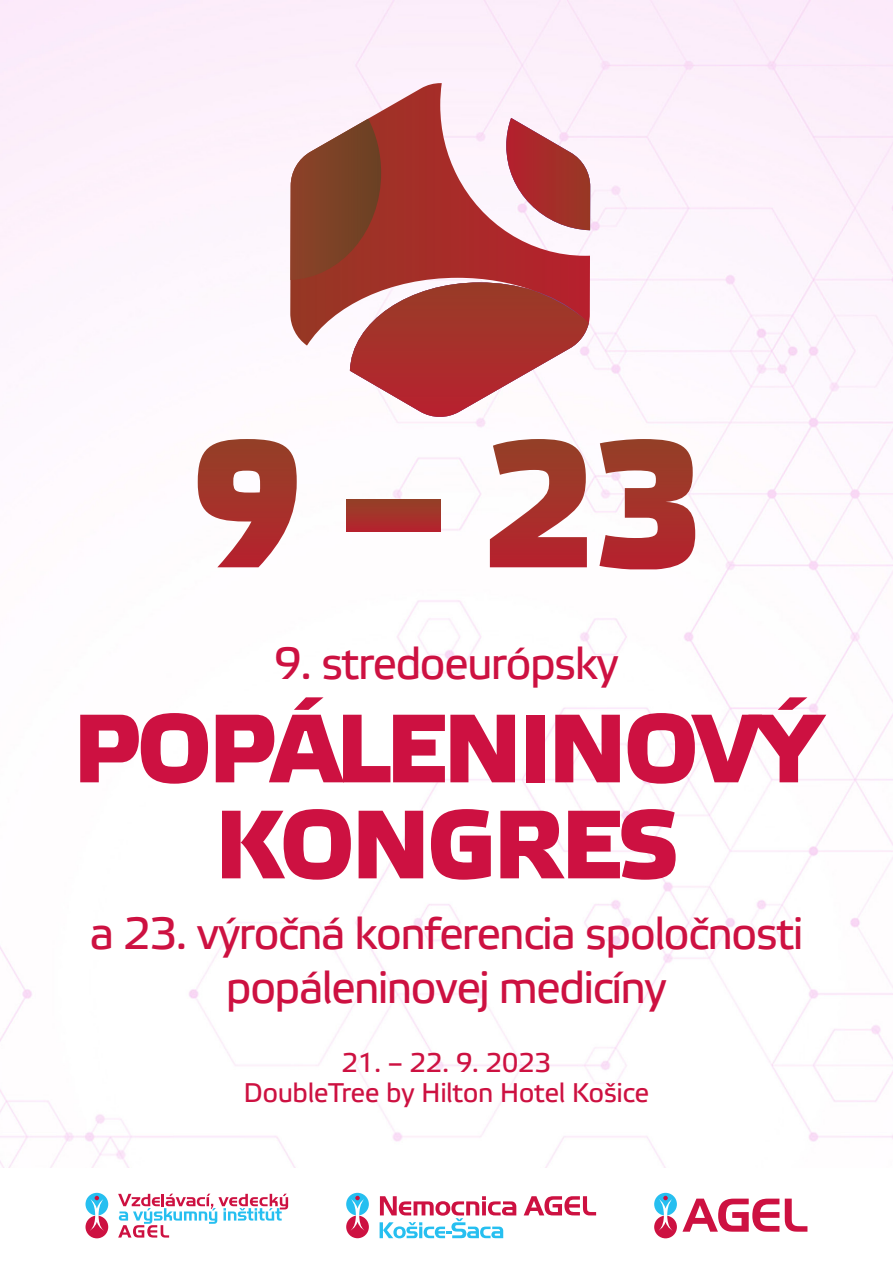
<style>
.page{position:relative;width:893px;height:1263px;background:#fff}
.page>*{position:absolute;margin:0;border:0;box-sizing:border-box;transform-origin:0 0}
.t1{font:700 97.05px/96px "Elektra Medium Pro";letter-spacing:-.04em;color:#cd1141;text-align:center}
.t2{font:45px/54px "Elektra Text Pro";letter-spacing:-.04em;color:#cd1141;text-align:center}
.t3{font:27px "Elektra Text Pro";letter-spacing:-.02em;color:#cd1141}
</style>
<div class="page">
<img style="left:0;top:0;width:893px;height:1167px">
<svg style="left:290px;top:83px;width:300px;height:35px"></svg>
<svg style="left:287px;top:118px;width:303px;height:301px"></svg>
<svg style="left:198px;top:439px;width:99px;height:128px"></svg>
<svg style="left:346px;top:500px;width:94px;height:31px;background:#a4322a"></svg>
<svg style="left:490px;top:439px;width:97px;height:128px"></svg>
<svg style="left:599px;top:439px;width:96px;height:130px"></svg>
<div style="left:86px;top:1193px;width:22px;height:22px;background:#26bff0;border-radius:50%"></div>
<div style="left:86px;top:1215px;width:22px;height:23px;background:#cd1141;border-radius:50%"></div>
<svg style="left:90px;top:1196px;width:14px;height:34px"></svg>
<svg style="left:118px;top:1194px;width:170px;height:43px"></svg>
<svg style="left:524px;top:1196px;width:72px;height:19px"></svg>
<svg style="left:380px;top:1196px;width:136px;height:42px"></svg>
<div style="left:346px;top:1193px;width:23px;height:22px;background:#26bff0;border-radius:50%"></div>
<div style="left:346px;top:1215px;width:23px;height:23px;background:#cd1141;border-radius:50%"></div>
<svg style="left:350px;top:1196px;width:15px;height:34px"></svg>
<div style="left:654px;top:1193px;width:23px;height:22px;background:#26bff0;border-radius:50%"></div>
<div style="left:654px;top:1215px;width:23px;height:23px;background:#cd1141;border-radius:50%"></div>
<svg style="left:658px;top:1196px;width:15px;height:34px"></svg>
<svg style="left:682px;top:1198px;width:125px;height:34px"></svg>
<p class="t2" style="left:274px;top:638px;width:347px">9. stredoeurópsky</p>
<p class="t1" style="left:73px;top:704px;width:749px">POPÁLENINOVÝ<br>KONGRES</p>
<p class="t2" style="left:89px;top:908px;width:716px">a 23. výročná konferencia spoločnosti popáleninovej medicíny</p>
<p class="t3" style="left:342px;top:1048px;width:211px">21. – 22. 9. 2023</p>
<p class="t3" style="left:244px;top:1078px;width:407px">DoubleTree by Hilton Hotel Košice</p>
</div>
